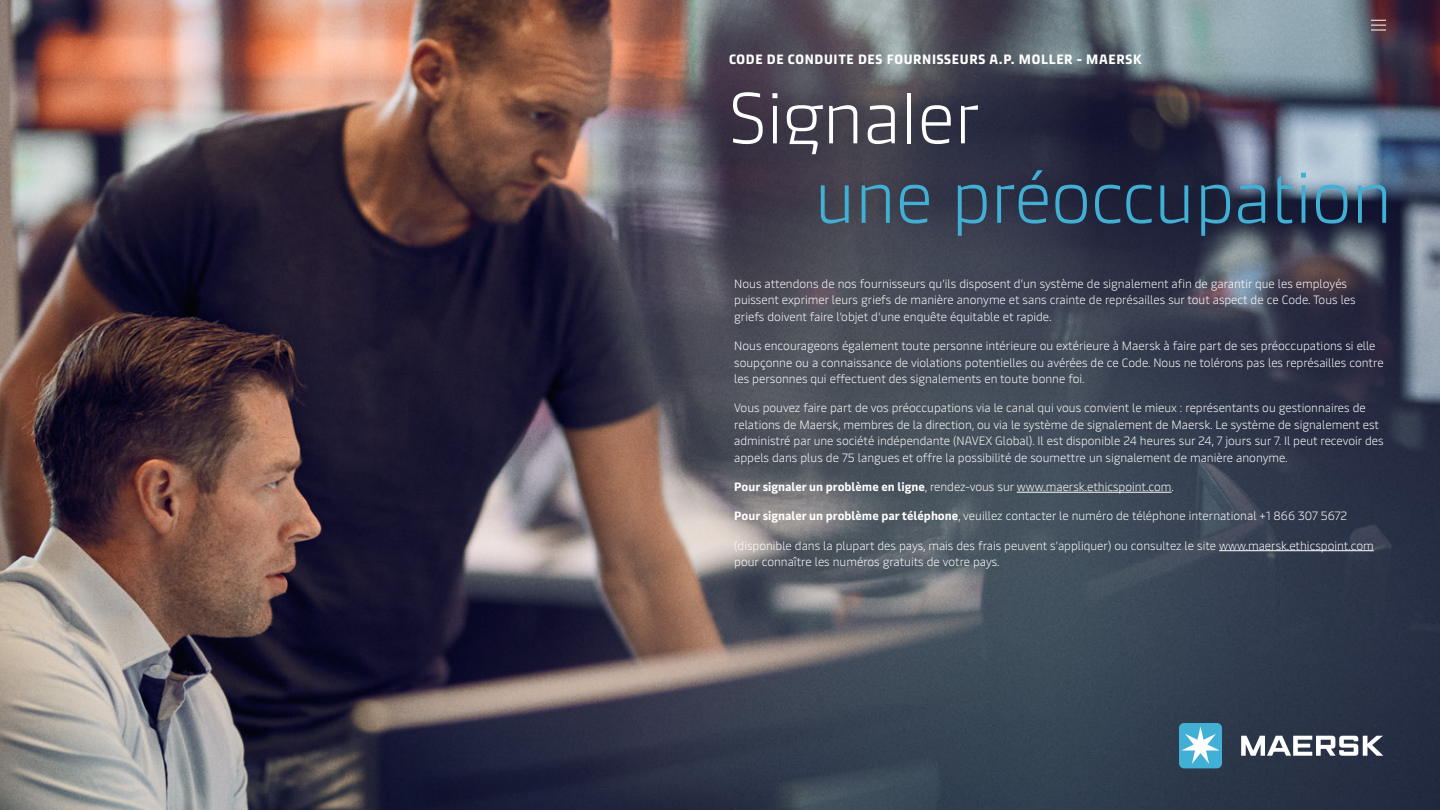
<style>
.page{position:relative;width:1440px;height:810px;background:#fff}
.page>*{position:absolute;margin:0;border:0;box-sizing:border-box;transform-origin:0 0}
.t1{font:300 72px "Maersk Headline";color:#42b0d5}
.t2{font:300 72px "Maersk Headline";color:#fff}
.t3{font:700 13.5px "Maersk Headline";letter-spacing:.05em;color:#fff}
.t4{font:300 12px/16.5px "Maersk Text";color:#fff}
.s1{font-weight:700}
</style>
<div class="page">
<img style="left:0;top:0;width:1440px;height:810px">
<svg style="left:1241px;top:736px;width:142px;height:20px"></svg>
<div style="left:1179px;top:723px;width:43px;height:45px;background:#42b0d5;border-radius:5px"></div>
<svg style="left:1181px;top:726px;width:39px;height:38px"></svg>
<svg style="left:1371px;top:20px;width:15px;height:11px"></svg>
<hr style="left:1017px;top:492px;width:155px;height:1px;background:#fff">
<hr style="left:1219px;top:550px;width:155px;height:1px;background:#fff">
<p class="t3" style="left:729px;top:48px;width:414px">CODE DE CONDUITE DES FOURNISSEURS A.P. MOLLER - MAERSK</p>
<h1 class="t2" style="left:729px;top:62px;width:252px">Signaler</h1>
<h1 class="t1" style="left:815px;top:141px;width:579px">une préoccupation</h1>
<p class="t4" style="left:734px;top:274px;width:623px">Nous attendons de nos fournisseurs qu’ils disposent d’un système de signalement afin de garantir que les employés puissent exprimer leurs griefs de manière anonyme et sans crainte de représailles sur tout aspect de ce Code. Tous les griefs doivent faire l’objet d’une enquête équitable et rapide.</p>
<p class="t4" style="left:734px;top:336px;width:651px">Nous encourageons également toute personne intérieure ou extérieure à Maersk à faire part de ses préoccupations si elle soupçonne ou a connaissance de violations potentielles ou avérées de ce Code. Nous ne tolérons pas les représailles contre les personnes qui effectuent des signalements en toute bonne foi.</p>
<p class="t4" style="left:734px;top:398px;width:651px">Vous pouvez faire part de vos préoccupations via le canal qui vous convient le mieux : représentants ou gestionnaires de relations de Maersk, membres de la direction, ou via le système de signalement de Maersk. Le système de signalement est administré par une société indépendante (NAVEX Global). Il est disponible 24 heures sur 24, 7 jours sur 7. Il peut recevoir des appels dans plus de 75 langues et offre la possibilité de soumettre un signalement de manière anonyme.</p>
<p class="t4" style="left:734px;top:477px;width:441px"><span class="s1">Pour signaler un problème en ligne</span>, rendez-vous sur www.maersk.ethicspoint.com.</p>
<p class="t4" style="left:734px;top:506px;width:614px"><span class="s1">Pour signaler un problème par téléphone</span>, veuillez contacter le numéro de téléphone international +1 866 307 5672</p>
<p class="t4" style="left:734px;top:535px;width:641px">(disponible dans la plupart des pays, mais des frais peuvent s’appliquer) ou consultez le site www.maersk.ethicspoint.com pour connaître les numéros gratuits de votre pays.</p>
</div>
